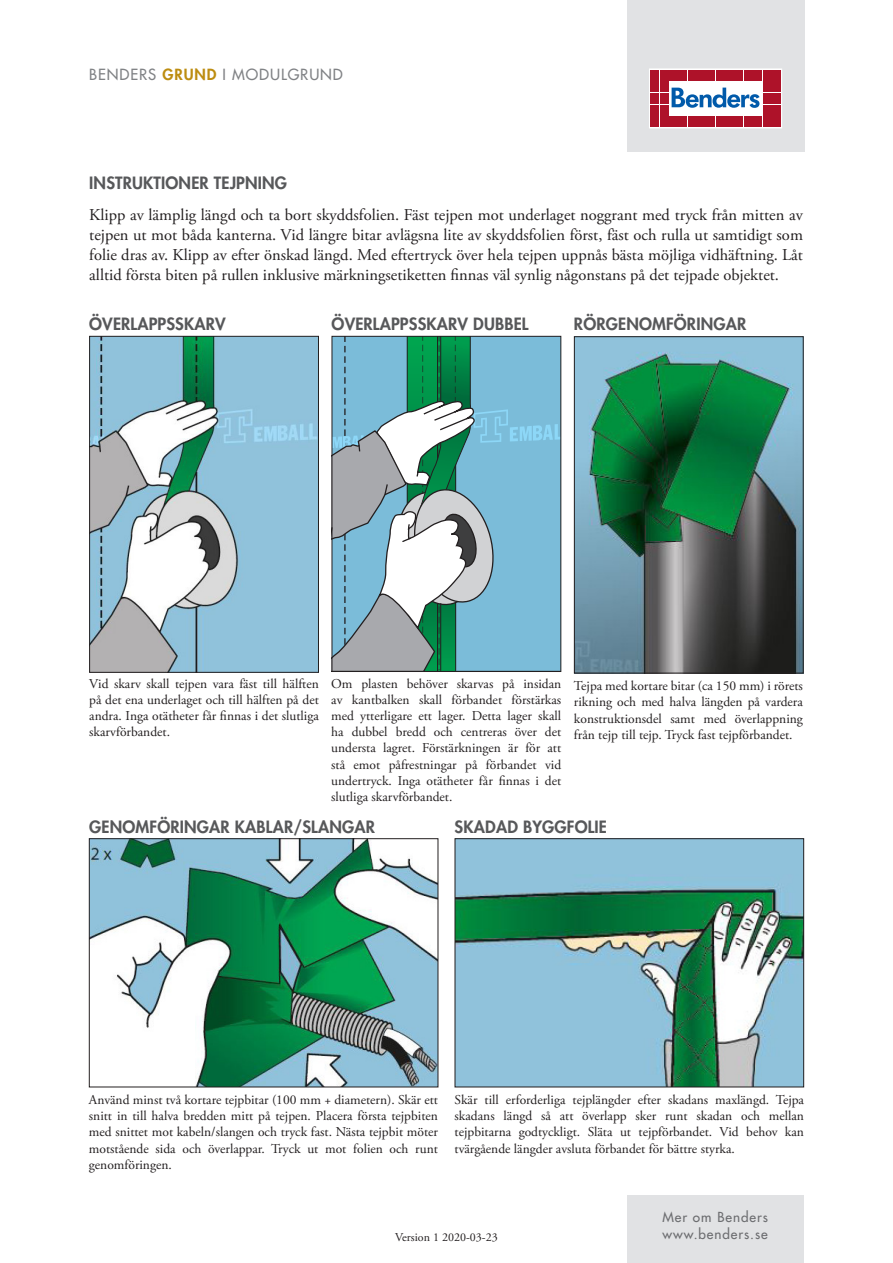
<style>
.page{position:relative;width:893px;height:1263px;background:#fff}
.page>*{position:absolute;margin:0;border:0;box-sizing:border-box;transform-origin:0 0}
.t1{font:16.5px/19.8px "Adobe Garamond Pro";color:#231f20;text-align:justify}
.t2{font:800 16.5px "Futura Std";letter-spacing:.01em;color:#57585a}
.t3{font:500 15px "Futura Std";letter-spacing:.06em;color:#808285}
.t4{font:13.5px/16.2px "Adobe Garamond Pro";color:#231f20;text-align:justify}
.t5{font:500 13.5px "Futura Std";letter-spacing:.07em;color:#6c6d70}
.t6{font:12px "Adobe Garamond Pro";color:#231f20}
.s1{font-weight:800;color:#bd8d11}
</style>
<div class="page">
<svg style="left:334px;top:338px;width:225px;height:332px;background:#85b8c1"></svg>
<div style="left:332px;top:336px;width:229px;height:336px;border:1px solid #231f20"></div>
<img style="left:91px;top:338px;width:226px;height:333px">
<div style="left:89px;top:336px;width:230px;height:337px;border:1px solid #231f20"></div>
<img style="left:576px;top:338px;width:226px;height:333px">
<div style="left:574px;top:336px;width:230px;height:337px;border:1px solid #231f20"></div>
<div style="left:627px;top:0;width:177px;height:151px;background:#e1e2e4"></div>
<svg style="left:649px;top:69px;width:133px;height:59px;background:#f2dce0"></svg>
<div style="left:650px;top:70px;width:9px;height:11px;background:#ae1229"></div>
<div style="left:660px;top:70px;width:8px;height:11px;background:#ae1229"></div>
<div style="left:650px;top:82px;width:9px;height:10px;background:#ae1229"></div>
<div style="left:660px;top:82px;width:8px;height:10px;background:#ae1229"></div>
<div style="left:650px;top:93px;width:9px;height:11px;background:#ae1229"></div>
<div style="left:660px;top:93px;width:8px;height:11px;background:#ae1229"></div>
<div style="left:650px;top:105px;width:9px;height:10px;background:#ae1229"></div>
<div style="left:660px;top:105px;width:8px;height:10px;background:#ae1229"></div>
<div style="left:650px;top:116px;width:9px;height:11px;background:#ae1229"></div>
<div style="left:660px;top:116px;width:8px;height:11px;background:#ae1229"></div>
<div style="left:669px;top:70px;width:8px;height:11px;background:#ae1229"></div>
<div style="left:679px;top:70px;width:8px;height:11px;background:#ae1229"></div>
<div style="left:688px;top:70px;width:8px;height:11px;background:#ae1229"></div>
<div style="left:697px;top:70px;width:9px;height:11px;background:#ae1229"></div>
<div style="left:707px;top:70px;width:8px;height:11px;background:#ae1229"></div>
<div style="left:716px;top:70px;width:8px;height:11px;background:#ae1229"></div>
<div style="left:725px;top:70px;width:9px;height:11px;background:#ae1229"></div>
<div style="left:735px;top:70px;width:8px;height:11px;background:#ae1229"></div>
<div style="left:744px;top:70px;width:8px;height:11px;background:#ae1229"></div>
<div style="left:754px;top:70px;width:8px;height:11px;background:#ae1229"></div>
<div style="left:669px;top:116px;width:8px;height:11px;background:#ae1229"></div>
<div style="left:679px;top:116px;width:8px;height:11px;background:#ae1229"></div>
<div style="left:688px;top:116px;width:8px;height:11px;background:#ae1229"></div>
<div style="left:697px;top:116px;width:9px;height:11px;background:#ae1229"></div>
<div style="left:707px;top:116px;width:8px;height:11px;background:#ae1229"></div>
<div style="left:716px;top:116px;width:8px;height:11px;background:#ae1229"></div>
<div style="left:725px;top:116px;width:9px;height:11px;background:#ae1229"></div>
<div style="left:735px;top:116px;width:8px;height:11px;background:#ae1229"></div>
<div style="left:744px;top:116px;width:8px;height:11px;background:#ae1229"></div>
<div style="left:754px;top:116px;width:8px;height:11px;background:#ae1229"></div>
<div style="left:763px;top:70px;width:8px;height:11px;background:#ae1229"></div>
<div style="left:772px;top:70px;width:9px;height:11px;background:#ae1229"></div>
<div style="left:763px;top:82px;width:8px;height:10px;background:#ae1229"></div>
<div style="left:772px;top:82px;width:9px;height:10px;background:#ae1229"></div>
<div style="left:763px;top:93px;width:8px;height:11px;background:#ae1229"></div>
<div style="left:772px;top:93px;width:9px;height:11px;background:#ae1229"></div>
<div style="left:763px;top:105px;width:8px;height:10px;background:#ae1229"></div>
<div style="left:772px;top:105px;width:9px;height:10px;background:#ae1229"></div>
<div style="left:763px;top:116px;width:8px;height:11px;background:#ae1229"></div>
<div style="left:772px;top:116px;width:9px;height:11px;background:#ae1229"></div>
<svg style="left:672px;top:88px;width:87px;height:20px;background:#8ab3d8"></svg>
<div style="left:627px;top:1195px;width:177px;height:68px;background:#e1e2e4"></div>
<img style="left:91px;top:840px;width:345px;height:245px">
<div style="left:89px;top:838px;width:349px;height:249px;border:1px solid #231f20"></div>
<img style="left:457px;top:840px;width:345px;height:245px">
<div style="left:455px;top:838px;width:349px;height:249px;border:1px solid #231f20"></div>
<p class="t3" style="left:89px;top:65px;width:255px">BENDERS <span class="s1">GRUND</span> I MODULGRUND</p>
<p class="t2" style="left:89px;top:172px;width:199px">INSTRUKTIONER TEJPNING</p>
<p class="t1" style="left:89px;top:206px;width:715px">Klipp av lämplig längd och ta bort skyddsfolien. Fäst tejpen mot underlaget noggrant med tryck från mitten av tejpen ut mot båda kanterna. Vid längre bitar avlägsna lite av skyddsfolien först, fäst och rulla ut samtidigt som folie dras av. Klipp av efter önskad längd. Med eftertryck över hela tejpen uppnås bästa möjliga vidhäftning. Låt alltid första biten på rullen inklusive märkningsetiketten finnas väl synlig någonstans på det tejpade objektet.</p>
<p class="t2" style="left:89px;top:314px;width:138px">ÖVERLAPPSSKARV</p>
<p class="t2" style="left:332px;top:314px;width:198px">ÖVERLAPPSSKARV DUBBEL</p>
<p class="t2" style="left:574px;top:314px;width:174px">RÖRGENOMFÖRINGAR</p>
<p class="t4" style="left:89px;top:676px;width:231px">Vid skarv skall tejpen vara fäst till hälften på det ena underlaget och till hälften på det andra. Inga otätheter får finnas i det slutliga skarvförbandet.</p>
<p class="t4" style="left:331px;top:676px;width:232px">Om plasten behöver skarvas på insidan av kantbalken skall förbandet förstärkas med ytterligare ett lager. Detta lager skall ha dubbel bredd och centreras över det understa lagret. Förstärkningen är för att stå emot påfrestningar på förbandet vid undertryck. Inga otätheter får finnas i det slutliga skarvförbandet.</p>
<p class="t4" style="left:574px;top:678px;width:230px">Tejpa med kortare bitar (ca 150 mm) i rörets rikning och med halva längden på vardera konstruktionsdel samt med överlappning från tejp till tejp. Tryck fast tejpförbandet.</p>
<p class="t2" style="left:89px;top:816px;width:287px">GENOMFÖRINGAR KABLAR/SLANGAR</p>
<p class="t2" style="left:455px;top:816px;width:154px">SKADAD BYGGFOLIE</p>
<p class="t4" style="left:89px;top:1092px;width:351px">Använd minst två kortare tejpbitar (100 mm + diametern). Skär ett snitt in till halva bredden mitt på tejpen. Placera första tejpbiten med snittet mot kabeln/slangen och tryck fast. Nästa tejpbit möter motstående sida och överlappar. Tryck ut mot folien och runt genomföringen.</p>
<p class="t4" style="left:455px;top:1092px;width:351px">Skär till erforderliga tejplängder efter skadans maxlängd. Tejpa skadans längd så att överlapp sker runt skadan och mellan tejpbitarna godtyckligt. Släta ut tejpförbandet. Vid behov kan tvärgående längder avsluta förbandet för bättre styrka.</p>
<p class="t6" style="left:395px;top:1230px;width:104px">Version 1 2020-03-23</p>
<p class="t5" style="left:662px;top:1209px;width:107px">Mer om Benders</p>
<p class="t5" style="left:663px;top:1225px;width:107px">www.benders.se</p>
</div>
